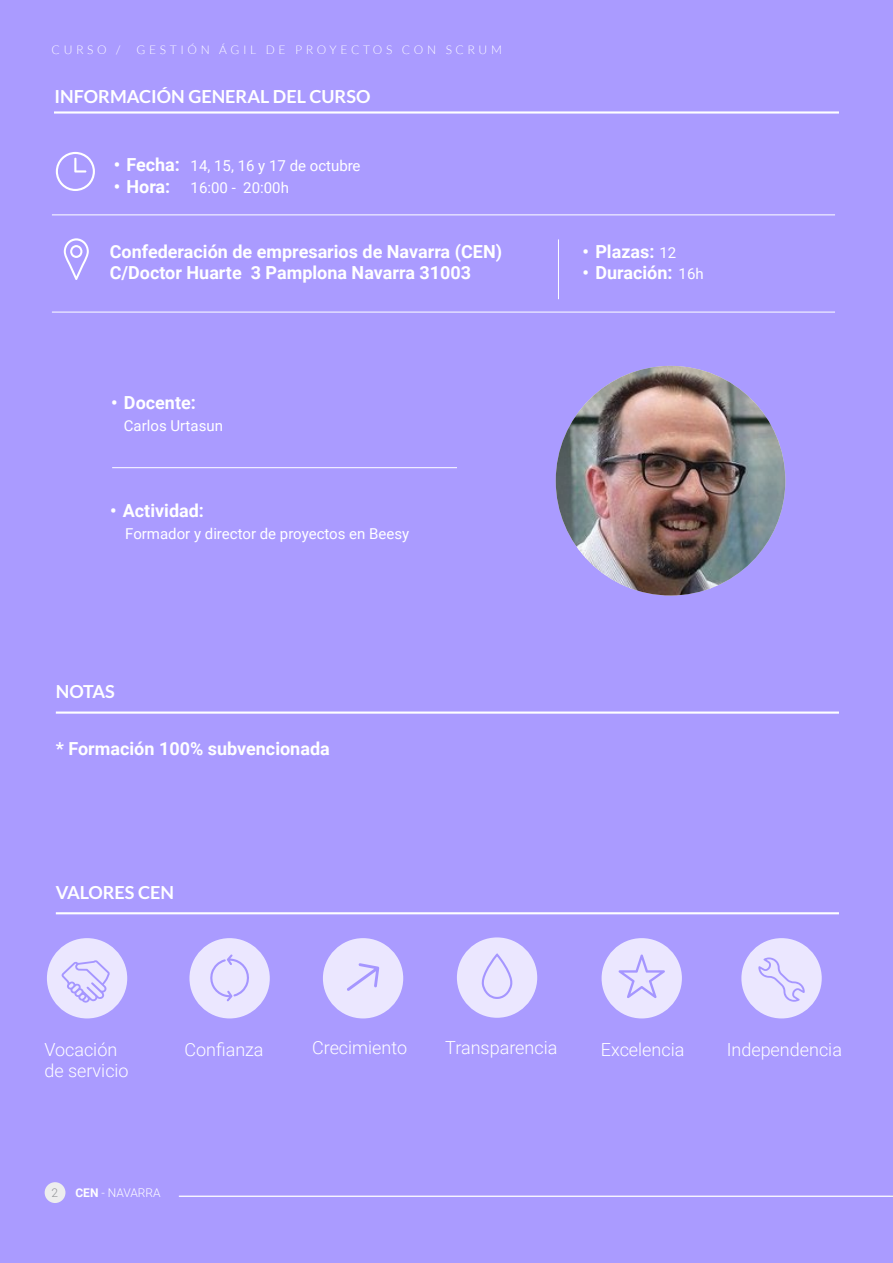
<style>
.page{position:relative;width:893px;height:1263px;background:#aa9bff}
.page>*{position:absolute;margin:0;border:0;box-sizing:border-box;transform-origin:0 0}
.t1{font:700 18px/21.6px "Roboto";color:#fff}
.t2{font:300 18px/21.6px "Roboto";color:#fff}
.t3{font:700 18px "Lato";color:#fff}
.t4{font:15px "Roboto";color:#fff}
.t5{font:300 12px "Lato";letter-spacing:.3em;color:#fff}
.t6{font:300 12px "Roboto";color:#fff}
.t7{font:300 12px "Roboto";color:#939598}
.s1{font-weight:700}
</style>
<div class="page">
<hr style="left:54px;top:111px;width:785px;height:3px;background:#fff">
<hr style="left:52px;top:312px;width:783px;height:1px;background:#fff">
<hr style="left:52px;top:215px;width:783px;height:1px;background:#fff">
<hr style="left:558px;top:239px;width:1px;height:60px;background:#fff">
<svg style="left:56px;top:152px;width:39px;height:39px"></svg>
<svg style="left:64px;top:238px;width:25px;height:42px"></svg>
<div style="left:45px;top:1182px;width:20px;height:21px;background:#ededee;border-radius:50%"></div>
<hr style="left:179px;top:1195px;width:714px;height:2px;background:#fff">
<hr style="left:112px;top:467px;width:345px;height:1px;background:#fff">
<img style="left:556px;top:366px;width:229px;height:229px;border-radius:115px">
<hr style="left:56px;top:711px;width:783px;height:3px;background:#fff">
<hr style="left:56px;top:912px;width:783px;height:2px;background:#fff">
<div style="left:602px;top:938px;width:80px;height:80px;background:#ebe7ff;border-radius:50%"></div>
<svg style="left:618px;top:954px;width:47px;height:44px"></svg>
<div style="left:323px;top:938px;width:80px;height:80px;background:#ebe7ff;border-radius:50%"></div>
<svg style="left:347px;top:963px;width:32px;height:28px"></svg>
<div style="left:741px;top:938px;width:81px;height:80px;background:#ebe7ff;border-radius:50%"></div>
<div style="left:189px;top:938px;width:81px;height:80px;background:#ebe7ff;border-radius:50%"></div>
<svg style="left:210px;top:954px;width:39px;height:47px"></svg>
<div style="left:47px;top:938px;width:80px;height:80px;background:#ebe7ff;border-radius:50%"></div>
<div style="left:457px;top:937px;width:80px;height:81px;background:#ebe7ff;border-radius:50%"></div>
<svg style="left:481px;top:953px;width:32px;height:46px"></svg>
<svg style="left:758px;top:957px;width:47px;height:45px"></svg>
<svg style="left:62px;top:960px;width:48px;height:43px"></svg>
<p class="t5" style="left:52px;top:44px;width:70px">CURSO /</p>
<p class="t5" style="left:137px;top:44px;width:24px">G ESTIÓN</p>
<p class="t5" style="left:219px;top:44px;width:21px">Á GIL</p>
<p class="t5" style="left:266px;top:44px;width:10px">DE</p>
<p class="t5" style="left:295px;top:44px;width:11px">PRO</p>
<p class="t5" style="left:330px;top:44px;width:22px">Y ECTOS</p>
<p class="t5" style="left:402px;top:44px;width:12px">CON</p>
<p class="t5" style="left:446px;top:44px;width:22px">S CRUM</p>
<p class="t3" style="left:55px;top:86px;width:317px">INFORMACIÓN GENERAL DEL CURSO</p>
<p class="t1" style="left:114px;top:154px;width:68px">• Fecha:</p>
<p class="t1" style="left:114px;top:175px;width:58px">• Hora:</p>
<p class="t4" style="left:191px;top:156px;width:171px">14, 15, 16 y 17 de octubre</p>
<p class="t4" style="left:191px;top:177px;width:100px">16:00 - 20:00h</p>
<p class="t1" style="left:110px;top:240px;width:394px">Confederación de empresarios de Navarra (CEN)<br>C/Doctor Huarte 3 Pamplona Navarra 31003</p>
<p class="t1" style="left:111px;top:391px;width:86px">• Docente:</p>
<p class="t4" style="left:124px;top:415px;width:101px">Carlos Urtasun</p>
<p class="t1" style="left:110px;top:499px;width:95px">• Actividad:</p>
<p class="t4" style="left:125px;top:523px;width:286px">Formador y director de proyectos en Beesy</p>
<p class="t3" style="left:56px;top:681px;width:61px">NOTAS</p>
<p class="t1" style="left:56px;top:737px;width:275px">* Formación 100% subvencionada</p>
<p class="t3" style="left:56px;top:882px;width:120px">VALORES CEN</p>
<p class="t1" style="left:583px;top:240px;width:73px">• Plazas:</p>
<p class="t1" style="left:583px;top:262px;width:91px">• Duración:</p>
<p class="t4" style="left:660px;top:242px;width:18px">12</p>
<p class="t4" style="left:679px;top:264px;width:27px">16h</p>
<p class="t2" style="left:44px;top:1038px;width:86px">Vocación de servicio</p>
<p class="t2" style="left:184px;top:1038px;width:81px">Confianza</p>
<p class="t2" style="left:312px;top:1036px;width:97px">Crecimiento</p>
<p class="t2" style="left:445px;top:1036px;width:114px">Transparencia</p>
<p class="t2" style="left:601px;top:1038px;width:85px">Excelencia</p>
<p class="t2" style="left:727px;top:1038px;width:117px">Independencia</p>
<p class="t7" style="left:52px;top:1184px;width:8px">2</p>
<p class="t6" style="left:75px;top:1184px;width:87px"><span class="s1">CEN</span> - NAVARRA</p>
</div>
